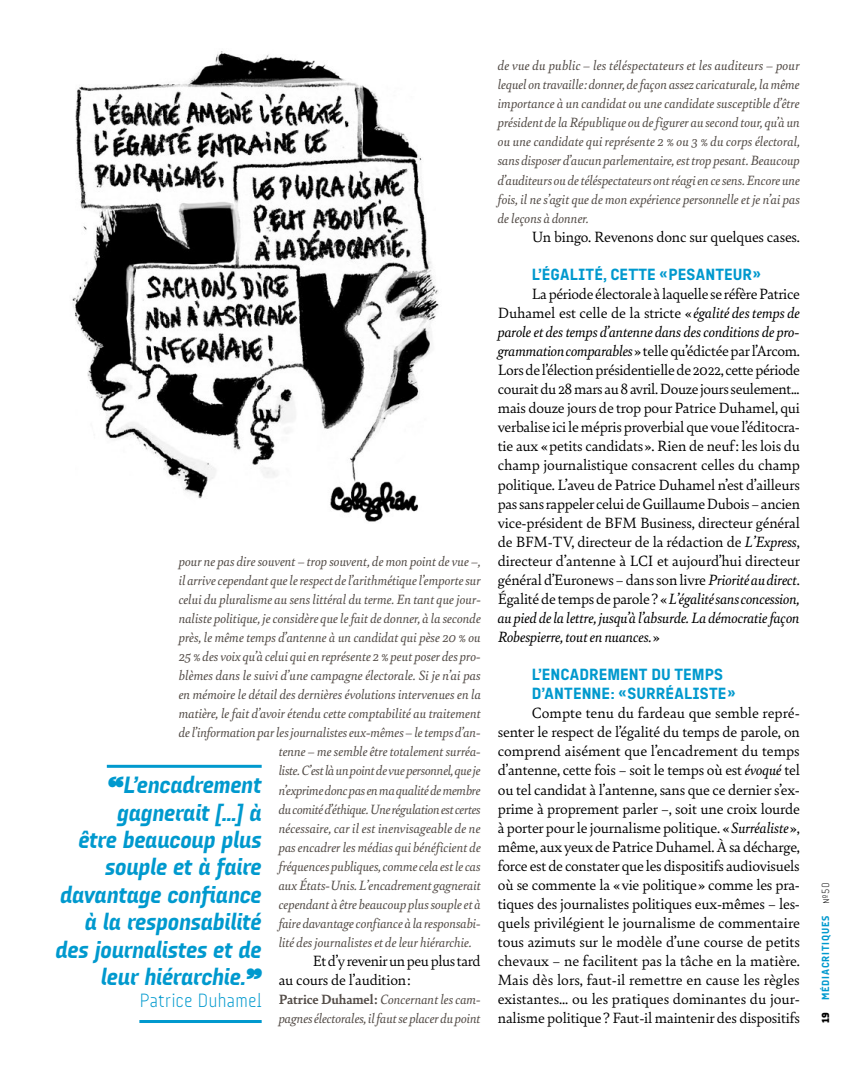
<style>
.page{position:relative;width:851px;height:1085px;background:#fff}
.page>*{position:absolute;margin:0;border:0;box-sizing:border-box;transform-origin:0 0}
.t1{font:24px/27.3px "Audimat 3000 Mi gras Italique";letter-spacing:-.01em;color:#0099ce;text-align:right}
.t2{font:19.5px "Audimat 3000 Leger";letter-spacing:.01em;color:#0099ce}
.t3{font:16.5px/19px "Audimat 3000 Mi gras";letter-spacing:.01em;color:#0099ce}
.t4{font:15.75px/19px "Bely";letter-spacing:-.015em;color:#000;text-align:justify}
.t5{font:italic 14.25px/19px "Bely";letter-spacing:-.005em;color:#544d48}
.t6{font:italic 14.25px "Bely";letter-spacing:-.025em;color:#544d48}
.t7{font:10.5px "Audimat 3000 Mi gras";letter-spacing:.075em;color:#0099ce}
.s1{font-weight:700;font-style:normal}
.s2{font-style:italic}
.s3{font-family:"Audimat 3000 Gras";color:#000}
.s4{font-family:"Audimat 3000 Leger";color:#000}
</style>
<div class="page">
<img style="left:72px;top:51px;width:367px;height:471px">
<hr style="left:107px;top:764px;width:154px;height:3px;background:#0099ce">
<hr style="left:139px;top:1019px;width:122px;height:3px;background:#0099ce">
<p class="t5" style="left:179px;top:550px;width:304px">pour ne pas dire souvent – trop souvent, de mon point de vue –,</p>
<p class="t5" style="left:179px;top:569px;width:303px">il arrive cependant que le respect de l’arithmétique l’emporte sur</p>
<p class="t5" style="left:179px;top:588px;width:304px">celui du pluralisme au sens littéral du terme. En tant que jour-</p>
<p class="t5" style="left:179px;top:608px;width:304px">naliste politique, je considère que le fait de donner, à la seconde</p>
<p class="t5" style="left:179px;top:627px;width:303px">près, le même temps d’antenne à un candidat qui pèse 20 % ou</p>
<p class="t5" style="left:179px;top:646px;width:303px">25 % des voix qu’à celui qui en représente 2 % peut poser des pro-</p>
<p class="t5" style="left:179px;top:665px;width:303px">blèmes dans le suivi d’une campagne électorale. Si je n’ai pas</p>
<p class="t5" style="left:179px;top:684px;width:304px">en mémoire le détail des dernières évolutions intervenues en la</p>
<p class="t5" style="left:179px;top:703px;width:303px">matière, le fait d’avoir étendu cette comptabilité au traitement</p>
<p class="t5" style="left:179px;top:722px;width:303px">de l’information par les journalistes eux-mêmes – le temps d’an-</p>
<p class="t5" style="left:279px;top:741px;width:203px">tenne – me semble être totalement surréa-</p>
<p class="t5" style="left:279px;top:760px;width:203px">liste. C’est là un point de vue personnel, que je</p>
<p class="t5" style="left:279px;top:779px;width:203px">n’exprime donc pas en ma qualité de membre</p>
<p class="t6" style="left:279px;top:798px;width:203px">du comité d’éthique. Une régulation est certes</p>
<p class="t5" style="left:279px;top:817px;width:203px">nécessaire, car il est inenvisageable de ne</p>
<p class="t5" style="left:279px;top:836px;width:204px">pas encadrer les médias qui bénéficient de</p>
<p class="t5" style="left:279px;top:855px;width:203px">fréquences publiques, comme cela est le cas</p>
<p class="t5" style="left:279px;top:874px;width:203px">aux États-Unis. L’encadrement gagnerait</p>
<p class="t5" style="left:279px;top:893px;width:203px">cependant à être beaucoup plus souple et à</p>
<p class="t5" style="left:279px;top:912px;width:203px">faire davantage confiance à la responsabi-</p>
<p class="t5" style="left:279px;top:931px;width:194px">lité des journalistes et de leur hiérarchie.</p>
<p class="t4" style="left:279px;top:950px;width:203px;text-indent:34px">Et d’y revenir un peu plus tard au cours de l’audition :</p>
<p class="t5" style="left:279px;top:989px;width:203px"><span class="s1">Patrice Duhamel :</span> Concernant les cam&shy;pagnes électorales, il faut se placer du point</p>
<h1 class="t1" style="left:56px;top:771px;width:207px">“L’encadrement gagnerait […] à<br>être beaucoup plus souple et à faire davantage confiance à la responsabilité des journalistes et de leur hiérarchie.”</h1>
<p class="t2" style="left:139px;top:988px;width:124px">Patrice Duhamel</p>
<p class="t5" style="left:497px;top:55px;width:304px;text-align:justify">de vue du public – les téléspectateurs et les auditeurs – pour lequel on travaille : donner, de façon assez caricaturale, la même importance à un candidat ou une candidate susceptible d’être président de la République ou de figurer au second tour, qu’à un ou une candidate qui représente 2 % ou 3 % du corps électoral, sans disposer d’aucun parlementaire, est trop pesant. Beaucoup d’auditeurs ou de téléspectateurs ont réagi en ce sens. Encore une fois, il ne s’agit que de mon expérience personnelle et je n’ai pas de leçons à donner.</p>
<p class="t4" style="left:531px;top:226px;width:269px">Un bingo. Revenons donc sur quelques cases.</p>
<p class="t3" style="left:531px;top:264px;width:231px">L’ÉGALITÉ, CETTE « PESANTEUR »</p>
<p class="t4" style="left:497px;top:283px;width:304px;text-indent:34px">La période électorale à laquelle se réfère Patrice Duhamel est celle de la stricte « <span class="s2">égalité des temps de parole et des temps d’antenne dans des conditions de pro&shy;grammation comparables</span> » telle qu’édictée par l’Arcom.<br>Lors de l’élection présidentielle de 2022, cette période courait du 28 mars au 8 avril. Douze jours seulement... mais douze jours de trop pour Patrice Duhamel, qui verbalise ici le mépris proverbial que voue l’éditocra&shy;tie aux « petits candidats ». Rien de neuf : les lois du champ journalistique consacrent celles du champ politique. L’aveu de Patrice Duhamel n’est d’ailleurs pas sans rappeler celui de Guillaume Dubois – ancien vice-président de BFM Business, directeur général de BFM-TV, directeur de la rédaction de <span class="s2">L’Express</span>, directeur d’antenne à LCI et aujourd’hui directeur général d’Euronews – dans son livre <span class="s2">Priorité au direct</span>.<br>Égalité de temps de parole ? « <span class="s2">L’égalité sans concession, au pied de la lettre, jusqu’à l’absurde. La démocratie façon Robespierre, tout en nuances.</span> »</p>
<p class="t3" style="left:531px;top:664px;width:205px">L’ENCADREMENT DU TEMPS<br>D’ANTENNE : « SURRÉALISTE »</p>
<p class="t4" style="left:497px;top:702px;width:304px;text-indent:34px">Compte tenu du fardeau que semble repré&shy;senter le respect de l’égalité du temps de parole, on comprend aisément que l’encadrement du temps d’antenne, cette fois – soit le temps où est <span class="s2">évoqué</span> tel ou tel candidat à l’antenne, sans que ce dernier s’ex&shy;prime à proprement parler –, soit une croix lourde à porter pour le journalisme politique. « <span class="s2">Surréaliste</span> », même, aux yeux de Patrice Duhamel. À sa décharge, force est de constater que les dispositifs audiovisuels où se commente la « vie politique » comme les pra&shy;tiques des journalistes politiques eux-mêmes – les&shy;quels privilégient le journalisme de commentaire tous azimuts sur le modèle d’une course de petits chevaux – ne facilitent pas la tâche en la matière.<br>Mais dès lors, faut-il remettre en cause les règles existantes... ou les pratiques dominantes du jour&shy;nalisme politique ? Faut-il maintenir des dispositifs</p>
<p class="t7" style="left:819px;top:1023px;width:142px;rotate:-90deg"><span class="s3">19</span> MÉDIACRITIQUES <span class="s4">№50</span></p>
</div>
